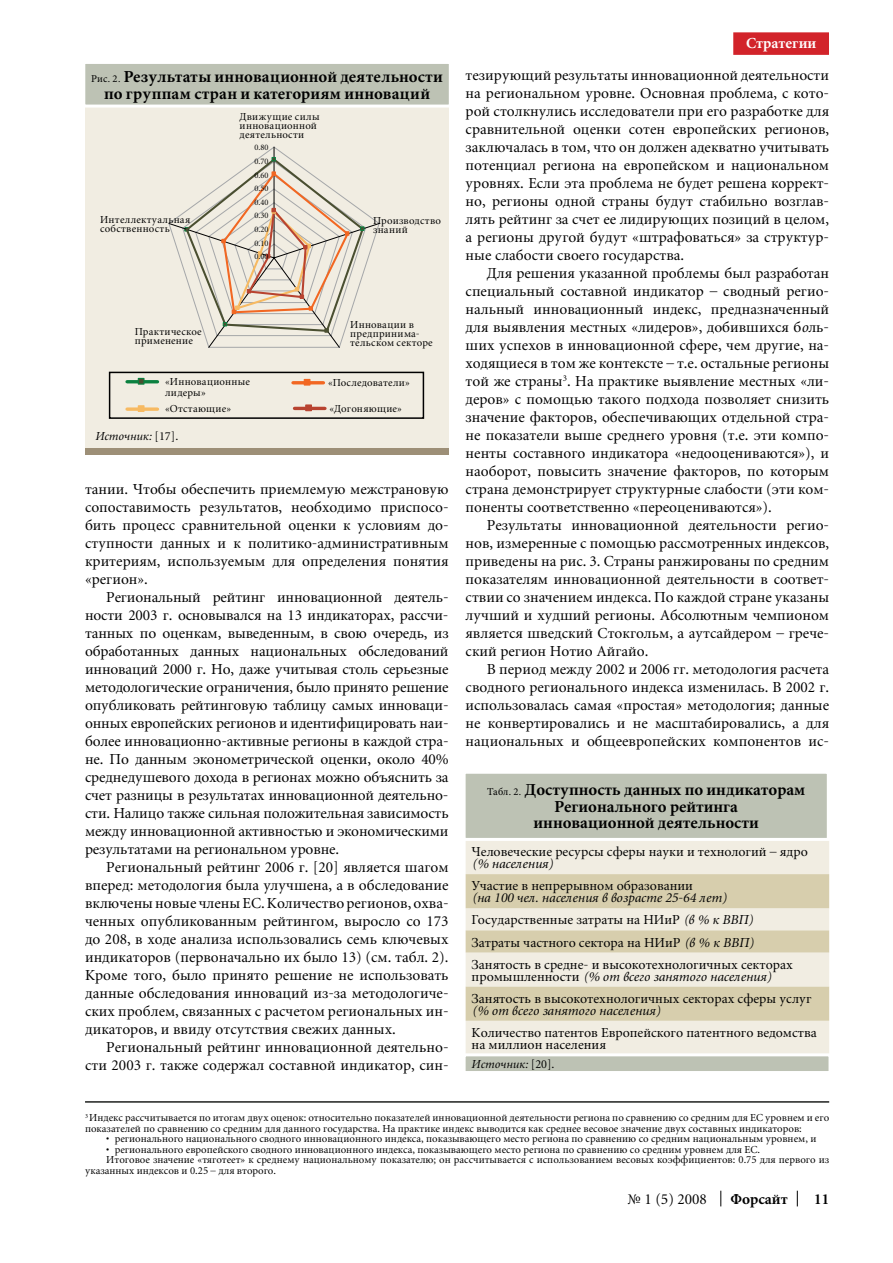
<style>
.page{position:relative;width:893px;height:1263px;background:#fff}
.page>*{position:absolute;margin:0;border:0;box-sizing:border-box;transform-origin:0 0}
.t1{font:700 16.5px/16.5px "Miniature";color:#000;text-align:center}
.t2{font:15px/18px "Miniature";color:#000;text-align:justify}
.t3{font:700 15px "Miniature";color:#000}
.t4{font:700 15px "Miniature";color:#fff}
.t5{font:13.5px/22.2px "Miniature";color:#000}
.t6{font:italic 13.5px "Miniature";color:#000}
.t7{font:italic 12px "Miniature";color:#000}
.t8{font:10.5px/10.5px "Miniature";color:#000}
.t9{font:10.5px/9px "Miniature";letter-spacing:.025em;color:#000}
.t10{font:10.5px/9px "Miniature";letter-spacing:.03em;color:#000}
.t11{font:10.5px/9px "Miniature";letter-spacing:.02em;color:#000}
.t12{font:8.25px "Miniature";letter-spacing:-.005em;color:#000}
.s1{font-family:"Minion Pro";font-weight:400;font-size:10.5px}
.s2{font-style:normal}
.s3{font-style:italic}
</style>
<div class="page">
<div style="left:85px;top:107px;width:364px;height:344px;background:#f1ede2"></div>
<div style="left:109px;top:372px;width:315px;height:47px;border:2px solid #000"></div>
<svg style="left:720px;top:1191px;width:1px;height:15px"></svg>
<svg style="left:797px;top:1191px;width:1px;height:15px"></svg>
<div style="left:733px;top:32px;width:96px;height:23px;background:#d2232a"></div>
<svg style="left:169px;top:147px;width:210px;height:200px"></svg>
<hr style="left:127px;top:380px;width:30px;height:3px;background:#0b8140">
<div style="left:138px;top:378px;width:7px;height:7px;background:#4a4f31;border:1px solid #0b8140"></div>
<svg style="left:127px;top:407px;width:30px;height:4px"></svg>
<div style="left:138px;top:405px;width:7px;height:7px;background:#f7ba62;border:1px solid #f7ba62"></div>
<hr style="left:293px;top:381px;width:30px;height:3px;background:#f26722">
<div style="left:304px;top:379px;width:6px;height:7px;background:#f26722;border:1px solid #f26722"></div>
<hr style="left:294px;top:407px;width:31px;height:3px;background:#b84330">
<div style="left:305px;top:404px;width:7px;height:7px;background:#b84330;border:1px solid #b84330"></div>
<svg style="left:85px;top:64px;width:364px;height:44px;background:#c2c6b9"></svg>
<div style="left:466px;top:842px;width:363px;height:210px;background:#f1ede2"></div>
<svg style="left:466px;top:874px;width:363px;height:147px;background:#e1dac1"></svg>
<svg style="left:465px;top:773px;width:364px;height:69px;background:#c1c6b9"></svg>
<div style="left:85px;top:448px;width:364px;height:6px;background:#9d8f77"></div>
<svg style="left:465px;top:1052px;width:364px;height:19px"></svg>
<hr style="left:85px;top:1101px;width:744px;height:2px;background:#1f211f">
<p class="t1" style="left:91px;top:69px;width:353px"><span class="s1">Рис. 2.</span> Результаты инновационной деятельности по группам стран и категориям инноваций</p>
<p class="t10" style="left:240px;top:112px;width:81px">Движущие силы инновационной деятельности</p>
<p class="t12" style="left:255px;top:144px;width:15px">0.80</p>
<p class="t12" style="left:255px;top:157px;width:15px">0.70</p>
<p class="t12" style="left:255px;top:171px;width:15px">0.60</p>
<p class="t12" style="left:255px;top:184px;width:15px">0.50</p>
<p class="t10" style="left:100px;top:215px;width:92px">Интеллектуальная собственность</p>
<p class="t12" style="left:255px;top:198px;width:15px">0.40</p>
<p class="t12" style="left:255px;top:212px;width:15px">0.30</p>
<p class="t12" style="left:255px;top:225px;width:15px">0.20</p>
<p class="t12" style="left:255px;top:239px;width:15px">0.10</p>
<p class="t12" style="left:255px;top:252px;width:15px">0.00</p>
<p class="t11" style="left:373px;top:216px;width:69px">Производство знаний</p>
<p class="t11" style="left:135px;top:327px;width:69px">Практическое применение</p>
<p class="t9" style="left:350px;top:320px;width:84px">Инновации в предпринима&shy;тельском секторе</p>
<p class="t9" style="left:165px;top:377px;width:86px;line-height:10.5px">«Инновационные лидеры»</p>
<p class="t9" style="left:165px;top:405px;width:68px">«Отстающие»</p>
<p class="t7" style="left:95px;top:430px;width:85px">Источник: <span class="s2">[17].</span></p>
<p class="t11" style="left:328px;top:378px;width:83px">«Последователи»</p>
<p class="t8" style="left:330px;top:404px;width:74px">«Догоняющие»</p>
<p class="t2" style="left:85px;top:480px;width:365px">тании. Чтобы обеспечить приемлемую межстрановую сопоставимость результатов, необходимо приспосо&shy;бить процесс сравнительной оценки к условиям до&shy;ступности данных и к политико-административным критериям, используемым для определения понятия «регион».</p>
<p class="t2" style="left:85px;top:588px;width:365px;text-indent:21px">Региональный рейтинг инновационной деятель&shy;ности 2003 г. основывался на 13 индикаторах, рассчи&shy;танных по оценкам, выведенным, в свою очередь, из обработанных данных национальных обследований инноваций 2000 г. Но, даже учитывая столь серьезные методологические ограничения, было принято решение опубликовать рейтинговую таблицу самых инноваци&shy;онных европейских регионов и идентифицировать наи&shy;более инновационно-активные регионы в каждой стра&shy;не. По данным эконометрической оценки, около 40% среднедушевого дохода в регионах можно объяснить за счет разницы в результатах инновационной деятельно&shy;сти. Налицо также сильная положительная зависимость между инновационной активностью и экономическими результатами на региональном уровне.</p>
<p class="t2" style="left:85px;top:858px;width:365px;text-indent:21px">Региональный рейтинг 2006 г. [20] является шагом вперед: методология была улучшена, а в обследование включены новые члены ЕС. Количество регионов, охва&shy;ченных опубликованным рейтингом, выросло со 173 до 208, в ходе анализа использовались семь ключевых индикаторов (первоначально их было 13) (см. табл. 2).<br>Кроме того, было принято решение не использовать данные обследования инноваций из-за методологиче&shy;ских проблем, связанных с расчетом региональных ин&shy;дикаторов, и ввиду отсутствия свежих данных.</p>
<p class="t2" style="left:85px;top:1038px;width:365px;text-align:right">Региональный рейтинг инновационной деятельно&shy;сти 2003 г. также содержал составной индикатор, син-</p>
<p class="t4" style="left:746px;top:36px;width:72px">Стратегии</p>
<p class="t2" style="left:466px;top:66px;width:365px;text-align:left">тезирующий результаты инновационной деятельности на региональном уровне. Основная проблема, с кото&shy;рой столкнулись исследователи при его разработке для сравнительной оценки сотен европейских регионов, заключалась в том, что он должен адекватно учитывать потенциал региона на европейском и национальном уровнях. Если эта проблема не будет решена коррект&shy;но, регионы одной страны будут стабильно возглав&shy;лять рейтинг за счет ее лидирующих позиций в целом, а регионы другой будут «штрафоваться» за структур&shy;ные слабости своего государства.</p>
<p class="t2" style="left:466px;top:264px;width:365px;text-indent:21px">Для решения указанной проблемы был разработан специальный составной индикатор – сводный регио&shy;нальный инновационный индекс, предназначенный для выявления местных «лидеров», добившихся б<span class="s3">о</span>ль&shy;ших успехов в инновационной сфере, чем другие, на&shy;ходящиеся в том же контексте – т.е. остальные регионы той же страны<sup>3</sup>. На практике выявление местных «ли&shy;деров» с помощью такого подхода позволяет снизить значение факторов, обеспечивающих отдельной стра&shy;не показатели выше среднего уровня (т.е. эти компо&shy;ненты составного индикатора «недооцениваются»), и наоборот, повысить значение факторов, по которым страна демонстрирует структурные слабости (эти ком&shy;поненты соответственно «переоцениваются»).</p>
<p class="t2" style="left:466px;top:516px;width:365px;text-indent:21px">Результаты инновационной деятельности регио&shy;нов, измеренные с помощью рассмотренных индексов, приведены на рис. 3. Страны ранжированы по средним показателям инновационной деятельности в соответ&shy;ствии со значением индекса. По каждой стране указаны лучший и худший регионы. Абсолютным чемпионом является шведский Стокгольм, а аутсайдером – грече&shy;ский регион Нотио Айгайо.</p>
<p class="t2" style="left:466px;top:660px;width:365px;text-indent:21px">В период между 2002 и 2006 гг. методология расчета сводного регионального индекса изменилась. В 2002 г. использовалась самая «простая» методология; данные не конвертировались и не масштабировались, а для национальных и общеевропейских компонентов ис-</p>
<p class="t1" style="left:487px;top:782px;width:320px"><span class="s1">Табл. 2.</span> Доступность данных по индикаторам<br>Регионального рейтинга<br>инновационной деятельности</p>
<p class="t5" style="left:472px;top:841px;width:338px">Человеческие ресурсы сферы науки и технологий – ядро</p>
<p class="t6" style="left:472px;top:857px;width:83px">(% населения)</p>
<p class="t5" style="left:472px;top:875px;width:223px">Участие в непрерывном образовании</p>
<p class="t5" style="left:472px;top:887px;width:323px"><span class="s3">(на 100 чел. населения в возрасте 25-64 лет)<br></span>Государственные затраты на НИиР <span class="s3">(в % к ВВП)<br></span>Затраты частного сектора на НИиР <span class="s3">(в % к ВВП)<br></span>Занятость в средне- и высокотехнологичных секторах</p>
<p class="t5" style="left:472px;top:966px;width:341px">промышленности <span class="s3">(% от всего занятого населения)<br></span>Занятость в высокотехнологичных секторах сферы услуг</p>
<p class="t6" style="left:472px;top:1004px;width:190px">(% от всего занятого населения)</p>
<p class="t5" style="left:472px;top:1027px;width:347px;line-height:12px">Количество патентов Европейского патентного ведомства на миллион населения</p>
<p class="t7" style="left:471px;top:1058px;width:85px">Источник: <span class="s2">[20].</span></p>
<p class="t8" style="left:85px;top:1113px;width:746px"><sup>3</sup> Индекс рассчитывается по итогам двух оценок: относительно показателей инновационной деятельности региона по сравнению со средним для ЕС уровнем и его показателей по сравнению со средним для данного государства. На практике индекс выводится как среднее весовое значение двух составных индикаторов:</p>
<p class="t8" style="left:106px;top:1134px;width:712px">• регионального национального сводного инновационного индекса, показывающего место региона по сравнению со средним национальным уровнем, и</p>
<p class="t8" style="left:106px;top:1144px;width:655px">• регионального европейского сводного инновационного индекса, показывающего место региона по сравнению со средним уровнем для ЕС.</p>
<p class="t8" style="left:106px;top:1155px;width:724px">Итоговое значение «тяготеет» к среднему национальному показателю; он рассчитывается с использованием весовых коэффициентов: 0.75 для первого из</p>
<p class="t8" style="left:85px;top:1165px;width:193px">указанных индексов и 0.25 – для второго.</p>
<p class="t2" style="left:628px;top:1191px;width:81px">№ 1 (5) 2008</p>
<p class="t3" style="left:730px;top:1192px;width:59px">Форсайт</p>
<p class="t3" style="left:814px;top:1192px;width:16px">11</p>
</div>
